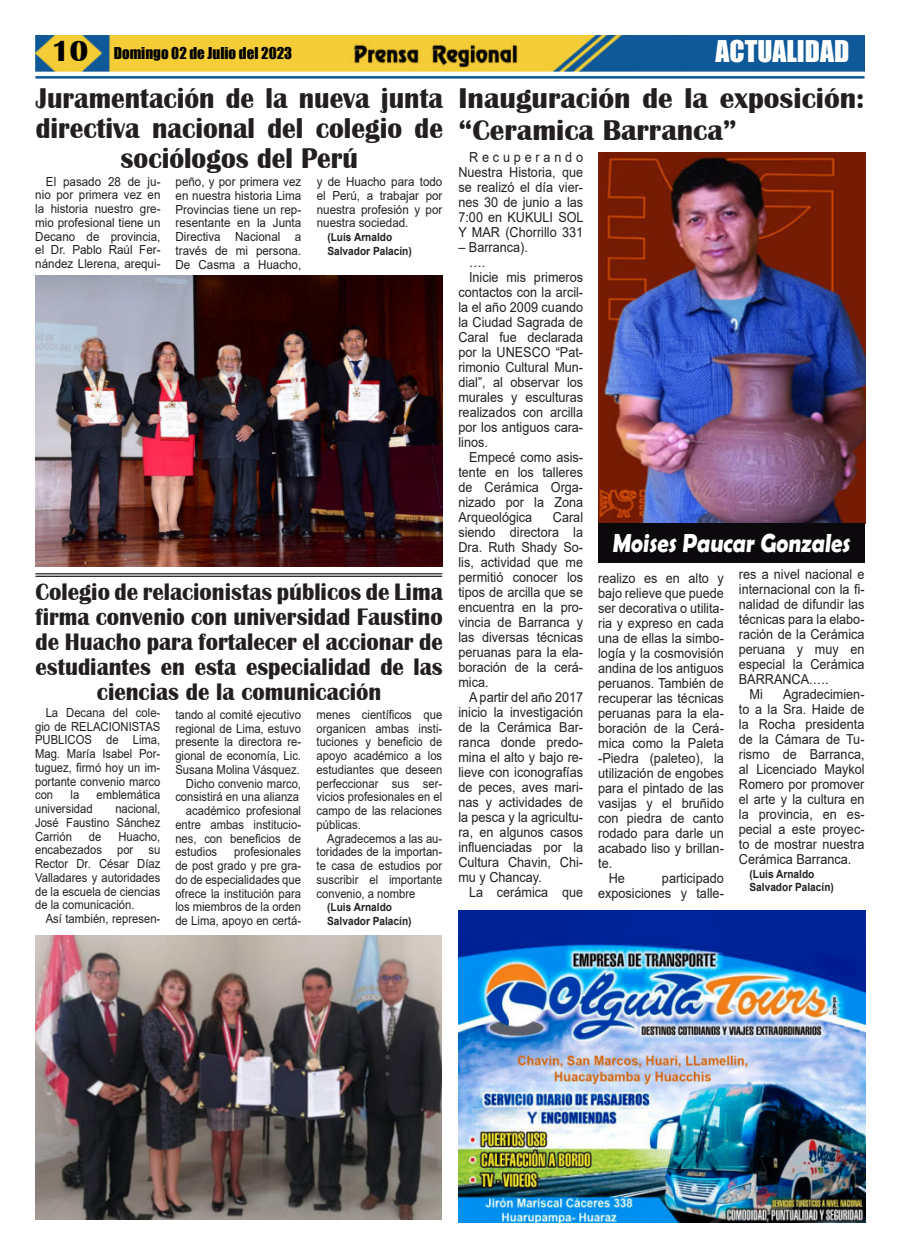
<style>
.page{position:relative;width:900px;height:1258px;background:#fff}
.page>*{position:absolute;margin:0;border:0;box-sizing:border-box;transform-origin:0 0}
.t1{font:700 29.38px/30px "Britannic";color:#231f20;text-align:center;scale:.93 1}
.t2{font:700 29.38px/32.5px "Britannic";color:#231f20}
.t3{font:27.5px "Impact";color:#fff}
.t4{font:700 26.25px "Berlin Sans FB Demi";color:#fff;scale:.86 1}
.t5{font:700 24.5px/25px "Britannic";color:#231f20;text-align:center;scale:.93 1}
.t6{font:15px "Impact";color:#000}
.t7{font:13.75px/15px "Arial";color:#231f20;text-align:justify;scale:.92 1}
.t8{font:12.5px/13.8px "Arial";color:#231f20;text-align:justify;scale:.9 1}
.t9{font:12.5px/13.8px "Arial";color:#231f20;text-align:justify;scale:.93 1}
.t10{font:700 11.25px/13.8px "Arial";color:#231f20;scale:.9 1}
.s1{font-family:"Britannic";font-weight:700;font-size:30px}
</style>
<div class="page">
<img style="left:35px;top:35px;width:830px;height:36px">
<hr style="left:35px;top:76px;width:830px;height:3px;background:#0f5998">
<img style="left:351px;top:41px;width:169px;height:27px">
<img style="left:458px;top:911px;width:407px;height:311px">
<hr style="left:35px;top:573px;width:407px;height:1px;background:#231f20">
<hr style="left:35px;top:576px;width:407px;height:1px;background:#231f20">
<img style="left:598px;top:152px;width:268px;height:371px">
<div style="left:598px;top:523px;width:267px;height:40px;background:#0b090c"></div>
<img style="left:35px;top:275px;width:408px;height:291px">
<img style="left:36px;top:935px;width:406px;height:285px">
<p class="t6" style="left:52px;top:47px;width:242px"><span class="s1">10</span> Domingo 02 de Julio del 2023</p>
<h2 class="t3" style="left:716px;top:37px;width:135px">ACTUALIDAD</h2>
<h1 class="t1" style="left:36px;top:83px;width:439px">Juramentación de la nueva junta directiva nacional del colegio de sociólogos del Perú</h1>
<p class="t9" style="left:35px;top:176px;width:136px;text-indent:11px">El pasado 28 de ju&shy;nio por primera vez en la historia nuestro gre&shy;mio profesional tiene un Decano de provincia, el Dr. Pablo Raúl Fer&shy;nández Llerena, arequi-</p>
<p class="t9" style="left:176px;top:176px;width:137px">peño, y por primera vez en nuestra historia Lima Provincias tiene un rep&shy;resentante en la Junta Directiva Nacional a través de mi persona.<br>De Casma a Huacho,</p>
<p class="t9" style="left:317px;top:176px;width:137px">y de Huacho para todo el Perú, a trabajar por nuestra profesión y por nuestra sociedad.</p>
<p class="t10" style="left:327px;top:231px;width:95px">(Luis Arnaldo<br>Salvador Palacín)</p>
<h3 class="t5" style="left:36px;top:579px;width:439px">Colegio de relacionistas públicos de Lima firma convenio con universidad Faustino de Huacho para fortalecer el accionar de estudiantes en esta especialidad de las ciencias de la comunicación</h3>
<p class="t8" style="left:35px;top:707px;width:141px;text-indent:11px">La Decana del cole&shy;gio de RELACIONISTAS PUBLICOS de Lima, Mag. María Isabel Por&shy;tuguez, firmó hoy un im&shy;portante convenio marco con</p>
<p class="t8" style="left:317px;top:707px;width:141px">menes científicos que organicen ambas insti&shy;tuciones y beneficio de apoyo académico a los estudiantes que deseen perfeccionar sus ser&shy;vicios profesionales en el campo de las relaciones públicas.</p>
<p class="t8" style="left:317px;top:832px;width:141px;text-indent:11px">Agradecemos a las au&shy;toridades de la importan&shy;te casa de estudios por suscribir el importante convenio, a nombre</p>
<p class="t10" style="left:327px;top:901px;width:95px">(Luis Arnaldo<br>Salvador Palacín)</p>
<p class="t8" style="left:175px;top:709px;width:141px">tando al comité ejecutivo</p>
<p class="t8" style="left:175px;top:722px;width:141px">regional de Lima, estuvo</p>
<p class="t8" style="left:175px;top:736px;width:141px">presente la directora re-</p>
<p class="t8" style="left:175px;top:750px;width:141px">gional de economía, Lic.</p>
<p class="t8" style="left:175px;top:764px;width:140px">Susana Molina Vásquez.</p>
<p class="t8" style="left:186px;top:777px;width:129px">Dicho convenio marco,</p>
<p class="t8" style="left:175px;top:791px;width:139px">consistirá en una alianza</p>
<p class="t8" style="left:186px;top:805px;width:129px">académico profesional</p>
<p class="t8" style="left:175px;top:819px;width:141px">entre ambas institucio-</p>
<p class="t8" style="left:175px;top:831px;width:141px">nes, con beneficios de</p>
<p class="t8" style="left:175px;top:846px;width:48px">estudios</p>
<p class="t8" style="left:71px;top:789px;width:11px">la</p>
<p class="t8" style="left:97px;top:789px;width:72px">emblemática</p>
<p class="t8" style="left:35px;top:803px;width:65px">universidad</p>
<p class="t8" style="left:35px;top:803px;width:141px;text-indent:80px">nacional, José Faustino Sánchez Carrión</p>
<p class="t8" style="left:35px;top:831px;width:141px;text-indent:83px">Huacho, encabezados por su Rector Dr. César Díaz Valladares y autoridades de la escuela de ciencias de la comunicación.</p>
<p class="t8" style="left:46px;top:913px;width:129px">Así también, represen-</p>
<p class="t8" style="left:89px;top:831px;width:15px">de</p>
<p class="t8" style="left:175px;top:846px;width:141px;text-indent:59px">profesionales de post grado y pre gra&shy;do de especialidades que ofrece la institución para los miembros de la orden de Lima, apoyo en certá-</p>
<h1 class="t2" style="left:459px;top:82px;width:407px">Inauguración de la exposición: “Ceramica Barranca”</h1>
<p class="t7" style="left:458px;top:151px;width:138px;text-indent:11px">Recuperando Nuestra Historia, que se realizó el día vier&shy;nes 30 de junio a las 7:00 en KUKULI SOL Y MAR (Chorrillo 331</p>
<p class="t7" style="left:458px;top:241px;width:77px">– Barranca).</p>
<p class="t7" style="left:469px;top:256px;width:19px">….</p>
<p class="t7" style="left:469px;top:271px;width:126px">Inicie mis primeros</p>
<p class="t7" style="left:458px;top:286px;width:137px">contactos con la arcil-</p>
<p class="t7" style="left:458px;top:301px;width:137px">la el año 2009 cuando</p>
<p class="t7" style="left:458px;top:316px;width:137px">la Ciudad Sagrada de</p>
<p class="t7" style="left:458px;top:331px;width:137px">Caral fue declarada</p>
<p class="t7" style="left:458px;top:344px;width:137px">por la UNESCO “Pat-</p>
<p class="t7" style="left:458px;top:361px;width:137px">rimonio Cultural Mun-</p>
<p class="t7" style="left:458px;top:376px;width:137px">dial”, al observar los</p>
<p class="t7" style="left:458px;top:391px;width:137px">murales y esculturas</p>
<p class="t7" style="left:458px;top:406px;width:137px">realizados con arcilla</p>
<p class="t7" style="left:458px;top:421px;width:137px">por los antiguos cara-</p>
<p class="t7" style="left:458px;top:436px;width:34px">linos.</p>
<p class="t7" style="left:469px;top:451px;width:126px">Empecé como asis-</p>
<p class="t7" style="left:458px;top:466px;width:137px">tente en los talleres</p>
<p class="t7" style="left:458px;top:479px;width:137px">de Cerámica Orga-</p>
<p class="t7" style="left:458px;top:496px;width:137px">nizado por la Zona</p>
<p class="t7" style="left:458px;top:511px;width:82px">Arqueológica</p>
<p class="t7" style="left:458px;top:511px;width:137px;text-indent:95px">Caral siendo directora la Dra. Ruth Shady So&shy;lis, actividad que me permitió conocer los tipos de arcilla que se encuentra en la pro&shy;vincia de Barranca y las diversas técnicas peruanas para la ela&shy;boración de la cerá&shy;mica.</p>
<p class="t7" style="left:458px;top:691px;width:137px;text-indent:11px">A partir del año 2017 inicio la investigación de la Cerámica Bar&shy;ranca donde predo&shy;mina el alto y bajo re&shy;lieve con iconografías de peces, aves mari&shy;nas y actividades de la pesca y la agricultu&shy;ra, en algunos casos influenciadas por la Cultura Chavin, Chi&shy;mu y Chancay.</p>
<p class="t7" style="left:469px;top:886px;width:126px">La cerámica que</p>
<h3 class="t4" style="left:612px;top:528px;width:282px">Moises Paucar Gonzales</h3>
<p class="t7" style="left:739px;top:568px;width:138px">res a nivel nacional e</p>
<p class="t7" style="left:739px;top:581px;width:138px">internacional con la fi-</p>
<p class="t7" style="left:739px;top:598px;width:138px">nalidad de difundir las</p>
<p class="t7" style="left:739px;top:613px;width:138px">técnicas para la elabo-</p>
<p class="t7" style="left:739px;top:628px;width:138px">ración de la Cerámica</p>
<p class="t7" style="left:739px;top:643px;width:138px">peruana y muy en</p>
<p class="t7" style="left:739px;top:658px;width:138px">especial la Cerámica</p>
<p class="t7" style="left:739px;top:671px;width:99px">BARRANCA.….</p>
<p class="t7" style="left:750px;top:688px;width:16px">Mi</p>
<p class="t7" style="left:598px;top:572px;width:138px">realizo es en alto y</p>
<p class="t7" style="left:598px;top:587px;width:138px">bajo relieve que puede</p>
<p class="t7" style="left:598px;top:602px;width:138px">ser decorativa o utilita-</p>
<p class="t7" style="left:598px;top:617px;width:138px">ria y expreso en cada</p>
<p class="t7" style="left:598px;top:632px;width:138px">una de ellas la simbo-</p>
<p class="t7" style="left:598px;top:647px;width:138px">logía y la cosmovisión</p>
<p class="t7" style="left:598px;top:662px;width:138px">andina de los antiguos</p>
<p class="t7" style="left:598px;top:677px;width:138px">peruanos. También de</p>
<p class="t7" style="left:598px;top:692px;width:138px">recuperar las técnicas</p>
<p class="t7" style="left:598px;top:707px;width:138px">peruanas para la ela-</p>
<p class="t7" style="left:598px;top:722px;width:138px">boración de la Cerá-</p>
<p class="t7" style="left:598px;top:737px;width:138px">mica como la Paleta</p>
<p class="t7" style="left:598px;top:752px;width:138px">-Piedra (paleteo), la</p>
<p class="t7" style="left:598px;top:767px;width:138px">utilización de engobes</p>
<p class="t7" style="left:598px;top:782px;width:138px">para el pintado de las</p>
<p class="t7" style="left:598px;top:797px;width:138px">vasijas y el bruñido</p>
<p class="t7" style="left:598px;top:812px;width:138px">con piedra de canto</p>
<p class="t7" style="left:598px;top:827px;width:138px">rodado para darle un</p>
<p class="t7" style="left:598px;top:842px;width:138px">acabado liso y brillan-</p>
<p class="t7" style="left:598px;top:857px;width:17px">te.</p>
<p class="t7" style="left:609px;top:872px;width:19px">He</p>
<p class="t7" style="left:739px;top:688px;width:138px;text-indent:44px">Agradecimien&shy;to a la Sra. Haide de la Rocha presidenta de la Cámara de Tu&shy;rismo de Barranca, al Licenciado Maykol Romero por promover el arte y la cultura en la provincia, en es&shy;pecial a este proyec&shy;to de mostrar nuestra Cerámica Barranca.</p>
<p class="t10" style="left:750px;top:868px;width:95px">(Luis Arnaldo<br>Salvador Palacín)</p>
<p class="t7" style="left:598px;top:872px;width:138px;text-align:right">participado exposiciones y talle-</p>
</div>
